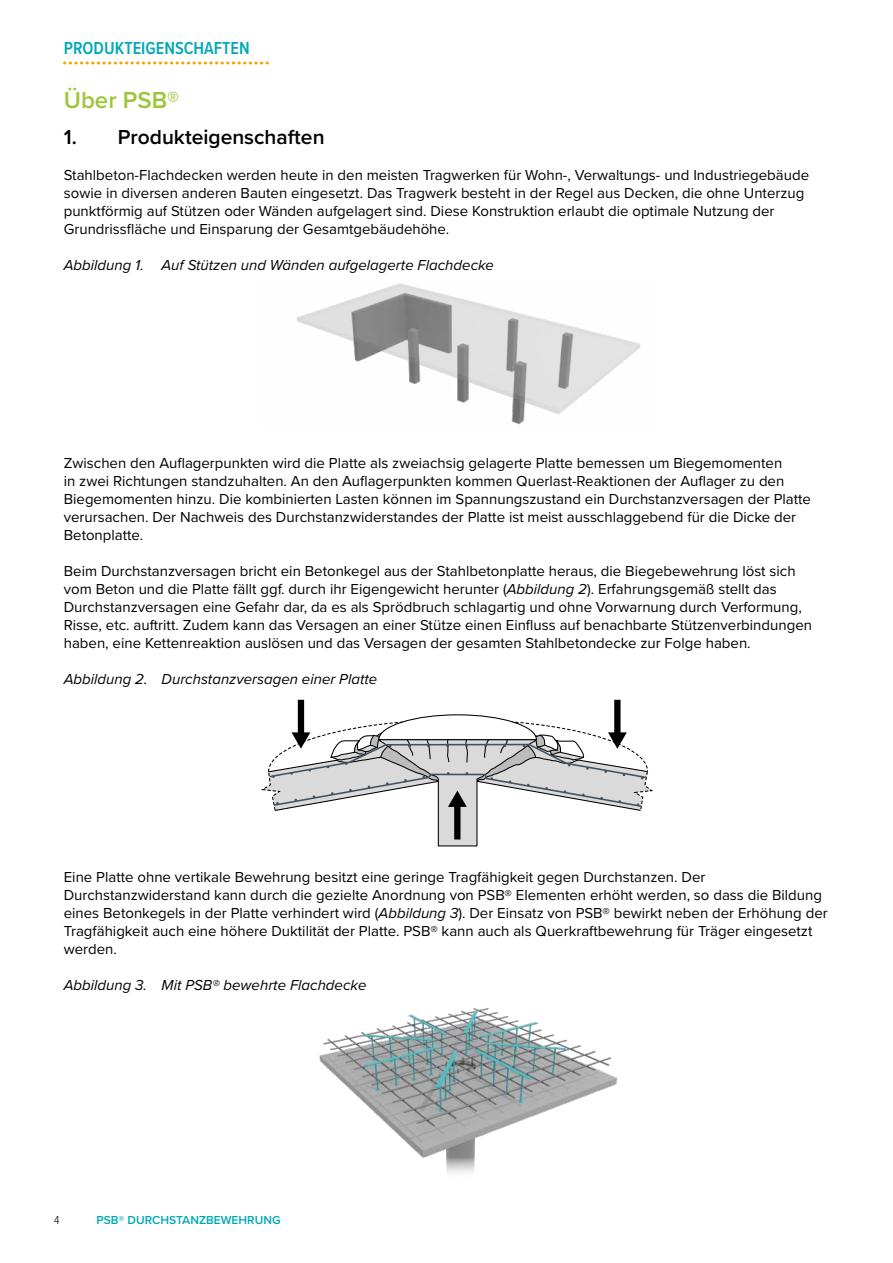
<style>
.page{position:relative;width:893px;height:1263px;background:#fff}
.page>*{position:absolute;margin:0;border:0;box-sizing:border-box;transform-origin:0 0}
.t1{font:600 24px "Proxima Nova";color:#9fc63b}
.t2{font:600 21px "Proxima Nova";color:#000}
.t3{font:600 18px "Proxima Nova Cond";color:#00a8b5}
.t4{font:15px/18px "Proxima Nova";color:#000}
.t5{font:italic 15px "Proxima Nova";color:#000}
.t6{font:600 12px "Proxima Nova";color:#00a8b5}
.t7{font:300 12px "Proxima Nova Cond";color:#000}
.s1{font-style:italic}
</style>
<div class="page">
<svg style="left:65px;top:62px;width:204px;height:3px"></svg>
<img style="left:296px;top:283px;width:345px;height:142px">
<div style="left:298px;top:700px;width:6px;height:35px;background:#000"></div>
<div style="left:614px;top:700px;width:7px;height:35px;background:#000"></div>
<svg style="left:261px;top:714px;width:392px;height:133px"></svg>
<img style="left:319px;top:1008px;width:299px;height:165px">
<p class="t3" style="left:64px;top:35px;width:187px">PRODUKTEIGENSCHAFTEN</p>
<h1 class="t1" style="left:64px;top:82px;width:117px">Über PSB®</h1>
<h2 class="t2" style="left:64px;top:121px;width:262px">1. Produkteigenschaften</h2>
<p class="t4" style="left:64px;top:165px;width:747px">Stahlbeton-Flachdecken werden heute in den meisten Tragwerken für Wohn-, Verwaltungs- und Industriegebäude sowie in diversen anderen Bauten eingesetzt. Das Tragwerk besteht in der Regel aus Decken, die ohne Unterzug punktförmig auf Stützen oder Wänden aufgelagert sind. Diese Konstruktion erlaubt die optimale Nutzung der Grundrissfläche und Einsparung der Gesamtgebäudehöhe.</p>
<p class="t5" style="left:64px;top:254px;width:432px">Abbildung 1. Auf Stützen und Wänden aufgelagerte Flachdecke</p>
<p class="t4" style="left:64px;top:453px;width:749px">Zwischen den Auflagerpunkten wird die Platte als zweiachsig gelagerte Platte bemessen um Biegemomenten<br>in zwei Richtungen standzuhalten. An den Auflagerpunkten kommen Querlast-Reaktionen der Auflager zu den Biegemomenten hinzu. Die kombinierten Lasten können im Spannungszustand ein Durchstanzversagen der Platte verursachen. Der Nachweis des Durchstanzwiderstandes der Platte ist meist ausschlaggebend für die Dicke der Betonplatte.</p>
<p class="t4" style="left:64px;top:561px;width:750px">Beim Durchstanzversagen bricht ein Betonkegel aus der Stahlbetonplatte heraus, die Biegebewehrung löst sich vom Beton und die Platte fällt ggf. durch ihr Eigengewicht herunter (<span class="s1">Abbildung 2</span>). Erfahrungsgemäß stellt das Durchstanzversagen eine Gefahr dar, da es als Sprödbruch schlagartig und ohne Vorwarnung durch Verformung, Risse, etc. auftritt. Zudem kann das Versagen an einer Stütze einen Einfluss auf benachbarte Stützenverbindungen haben, eine Kettenreaktion auslösen und das Versagen der gesamten Stahlbetondecke zur Folge haben.</p>
<p class="t5" style="left:64px;top:668px;width:315px">Abbildung 2. Durchstanzversagen einer Platte</p>
<p class="t4" style="left:64px;top:867px;width:765px">Eine Platte ohne vertikale Bewehrung besitzt eine geringe Tragfähigkeit gegen Durchstanzen. Der Durchstanzwiderstand kann durch die gezielte Anordnung von PSB® Elementen erhöht werden, so dass die Bildung eines Betonkegels in der Platte verhindert wird (<span class="s1">Abbildung 3</span>). Der Einsatz von PSB® bewirkt neben der Erhöhung der Tragfähigkeit auch eine höhere Duktilität der Platte. PSB® kann auch als Querkraftbewehrung für Träger eingesetzt werden.</p>
<p class="t5" style="left:64px;top:974px;width:304px">Abbildung 3. Mit PSB® bewehrte Flachdecke</p>
<p class="t7" style="left:54px;top:1211px;width:7px">4</p>
<p class="t6" style="left:97px;top:1211px;width:186px">PSB® Durchstanzbewehrung</p>
</div>
